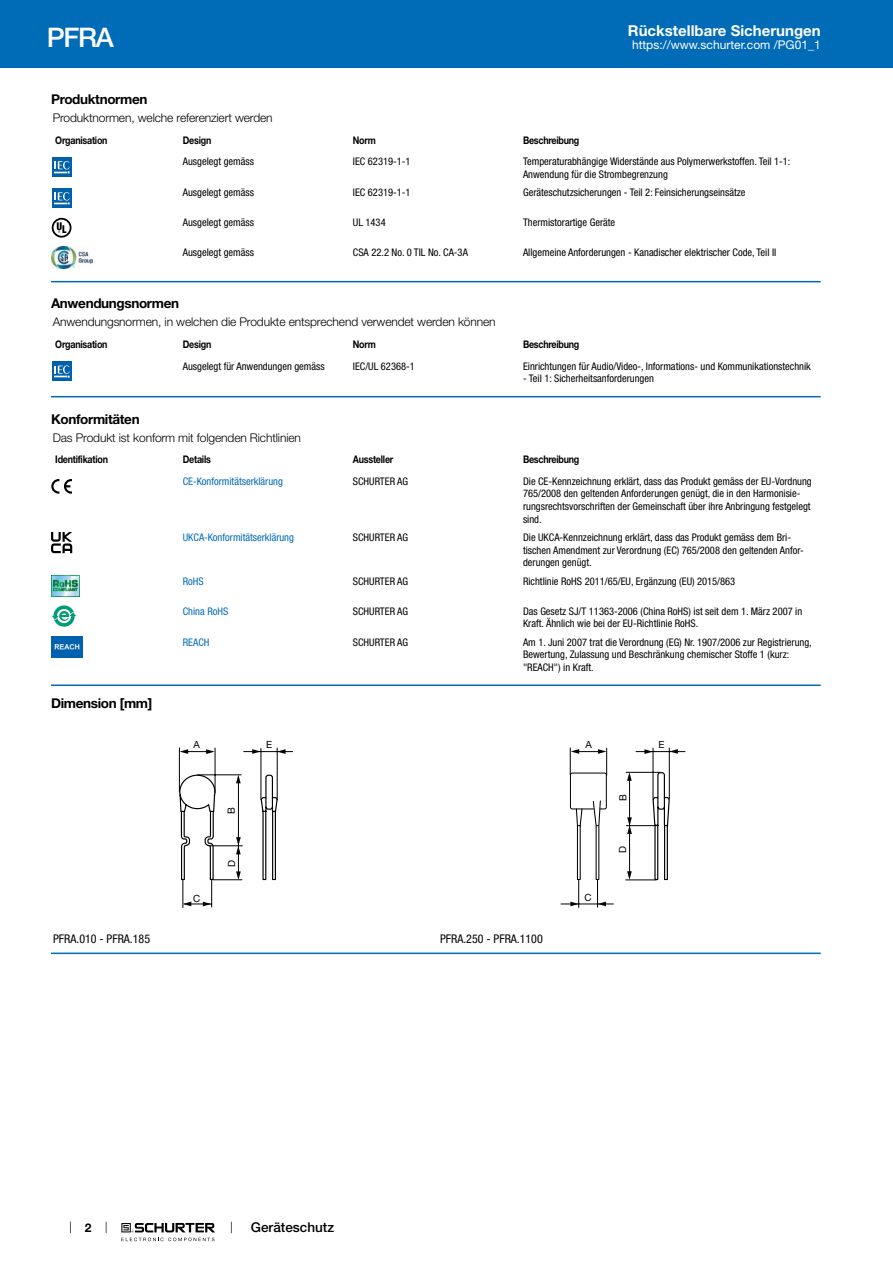
<style>
.page{position:relative;width:893px;height:1263px;background:#fff}
.page>*{position:absolute;margin:0;border:0;box-sizing:border-box;transform-origin:0 0}
.t1{font:500 27px "Helvetica Neue LT";color:#fff}
.t2{font:700 15px "Helvetica Neue LT";color:#fff}
.t3{font:700 13.5px "Helvetica Neue LT";letter-spacing:-.025em;color:#000}
.t4{font:500 13.5px "Helvetica Neue LT";color:#000}
.t5{font:300 12px "Helvetica Neue LT";letter-spacing:-.01em;color:#000}
.t6{font:condensed 12px "Helvetica Neue LT";color:#000}
.t7{font:12px "Helvetica Neue LT";color:#fff}
.t8{font:700 12px "Helvetica Neue LT";color:#000}
.t9{font:condensed 10.5px/12.6px "Helvetica Neue LT";color:#000}
.t10{font:700 10.5px "Helvetica Neue LT";letter-spacing:-.025em;color:#000;scale:.85 1}
.t11{font:condensed 10.5px "Helvetica Neue LT";color:#006bb6}
.t12{font:9.9px "Helvetica Neue LT";color:#000}
</style>
<div class="page">
<svg style="left:70px;top:1221px;width:1px;height:12px"></svg>
<svg style="left:121px;top:1223px;width:94px;height:18px"></svg>
<div style="left:0;top:0;width:893px;height:68px;background:#006bb6"></div>
<svg style="left:52px;top:157px;width:20px;height:20px"></svg>
<div style="left:52px;top:157px;width:19px;height:19px;background:#0060a9"></div>
<svg style="left:54px;top:161px;width:16px;height:13px"></svg>
<svg style="left:71px;top:188px;width:1px;height:20px"></svg>
<div style="left:52px;top:188px;width:19px;height:20px;background:#0060a9"></div>
<svg style="left:54px;top:192px;width:16px;height:13px"></svg>
<svg style="left:51px;top:217px;width:21px;height:14px"></svg>
<svg style="left:52px;top:218px;width:19px;height:20px"></svg>
<img style="left:51px;top:247px;width:42px;height:21px">
<hr style="left:51px;top:281px;width:770px;height:1px;background:#006bb6">
<svg style="left:52px;top:361px;width:20px;height:20px"></svg>
<div style="left:52px;top:362px;width:19px;height:19px;background:#0060a9"></div>
<svg style="left:54px;top:365px;width:16px;height:13px"></svg>
<hr style="left:51px;top:396px;width:770px;height:1px;background:#006bb6">
<svg style="left:51px;top:479px;width:21px;height:15px"></svg>
<svg style="left:51px;top:532px;width:21px;height:21px"></svg>
<img style="left:51px;top:576px;width:29px;height:21px">
<svg style="left:53px;top:605px;width:22px;height:22px"></svg>
<svg style="left:57px;top:609px;width:14px;height:14px"></svg>
<svg style="left:52px;top:611px;width:25px;height:9px"></svg>
<img style="left:51px;top:636px;width:32px;height:22px">
<hr style="left:51px;top:684px;width:770px;height:2px;background:#006bb6">
<hr style="left:215px;top:748px;width:1px;height:45px;background:#000">
<hr style="left:179px;top:748px;width:1px;height:44px;background:#000">
<hr style="left:182px;top:751px;width:30px;height:1px;background:#000">
<hr style="left:277px;top:748px;width:1px;height:52px;background:#000">
<hr style="left:261px;top:748px;width:1px;height:52px;background:#000">
<hr style="left:244px;top:751px;width:49px;height:1px;background:#000">
<svg style="left:180px;top:749px;width:8px;height:5px"></svg>
<svg style="left:206px;top:749px;width:9px;height:5px"></svg>
<svg style="left:277px;top:749px;width:9px;height:5px"></svg>
<svg style="left:252px;top:749px;width:9px;height:5px"></svg>
<svg style="left:179px;top:774px;width:99px;height:133px"></svg>
<svg style="left:652px;top:771px;width:18px;height:110px"></svg>
<div style="left:570px;top:773px;width:37px;height:36px;border:1px solid #000;border-radius:2px"></div>
<hr style="left:669px;top:748px;width:1px;height:51px;background:#000">
<hr style="left:653px;top:748px;width:1px;height:52px;background:#000">
<hr style="left:636px;top:751px;width:49px;height:1px;background:#000">
<hr style="left:626px;top:772px;width:34px;height:1px;background:#000">
<hr style="left:626px;top:880px;width:30px;height:1px;background:#000">
<hr style="left:629px;top:777px;width:1px;height:101px;background:#000">
<hr style="left:561px;top:904px;width:52px;height:1px;background:#000">
<hr style="left:626px;top:825px;width:30px;height:1px;background:#000">
<svg style="left:627px;top:772px;width:5px;height:9px"></svg>
<svg style="left:627px;top:817px;width:5px;height:17px"></svg>
<svg style="left:627px;top:871px;width:5px;height:9px"></svg>
<svg style="left:592px;top:800px;width:14px;height:107px"></svg>
<svg style="left:570px;top:808px;width:13px;height:99px"></svg>
<svg style="left:669px;top:749px;width:9px;height:5px"></svg>
<svg style="left:644px;top:749px;width:9px;height:5px"></svg>
<svg style="left:570px;top:748px;width:37px;height:27px"></svg>
<hr style="left:51px;top:952px;width:770px;height:2px;background:#006bb6">
<h1 class="t1" style="left:47px;top:21px;width:68px">PFRA</h1>
<h2 class="t2" style="left:628px;top:21px;width:194px">Rückstellbare Sicherungen</h2>
<p class="t7" style="left:632px;top:38px;width:190px">https://www.schurter.com /PG01_1</p>
<p class="t3" style="left:51px;top:91px;width:98px">Produktnormen</p>
<p class="t5" style="left:53px;top:110px;width:221px">Produktnormen, welche referenziert werden</p>
<p class="t10" style="left:55px;top:134px;width:63px">Organisation</p>
<p class="t10" style="left:183px;top:134px;width:35px">Design</p>
<p class="t10" style="left:353px;top:134px;width:29px">Norm</p>
<p class="t10" style="left:523px;top:134px;width:68px">Beschreibung</p>
<p class="t9" style="left:183px;top:155px;width:73px">Ausgelegt gemäss</p>
<p class="t9" style="left:353px;top:155px;width:59px">IEC 62319-1-1</p>
<p class="t9" style="left:523px;top:155px;width:269px">Temperaturabhängige Widerstände aus Polymerwerkstoffen. Teil 1-1:<br>Anwendung für die Strombegrenzung</p>
<p class="t9" style="left:183px;top:186px;width:73px">Ausgelegt gemäss</p>
<p class="t9" style="left:353px;top:186px;width:59px">IEC 62319-1-1</p>
<p class="t9" style="left:523px;top:186px;width:224px">Geräteschutzsicherungen - Teil 2: Feinsicherungseinsätze</p>
<p class="t9" style="left:183px;top:216px;width:73px">Ausgelegt gemäss</p>
<p class="t9" style="left:353px;top:216px;width:34px">UL 1434</p>
<p class="t9" style="left:523px;top:216px;width:94px">Thermistorartige Geräte</p>
<p class="t9" style="left:183px;top:246px;width:73px">Ausgelegt gemäss</p>
<p class="t9" style="left:353px;top:246px;width:116px">CSA 22.2 No. 0 TIL No. CA-3A</p>
<p class="t9" style="left:523px;top:246px;width:255px">Allgemeine Anforderungen - Kanadischer elektrischer Code, Teil II</p>
<p class="t3" style="left:51px;top:295px;width:130px">Anwendungsnormen</p>
<p class="t5" style="left:53px;top:315px;width:444px">Anwendungsnormen, in welchen die Produkte entsprechend verwendet werden können</p>
<p class="t10" style="left:55px;top:338px;width:63px">Organisation</p>
<p class="t10" style="left:183px;top:338px;width:35px">Design</p>
<p class="t10" style="left:353px;top:338px;width:29px">Norm</p>
<p class="t10" style="left:523px;top:338px;width:68px">Beschreibung</p>
<p class="t9" style="left:183px;top:360px;width:143px">Ausgelegt für Anwendungen gemäss</p>
<p class="t9" style="left:353px;top:360px;width:63px">IEC/UL 62368-1</p>
<p class="t9" style="left:523px;top:360px;width:289px">Einrichtungen für Audio/Video-, Informations- und Kommunikationstechnik</p>
<p class="t9" style="left:523px;top:372px;width:132px">- Teil 1: Sicherheitsanforderungen</p>
<p class="t3" style="left:51px;top:410px;width:90px">Konformitäten</p>
<p class="t5" style="left:53px;top:430px;width:250px">Das Produkt ist konform mit folgenden Richtlinien</p>
<p class="t10" style="left:55px;top:453px;width:64px">Identifikation</p>
<p class="t10" style="left:183px;top:453px;width:35px">Details</p>
<p class="t10" style="left:353px;top:453px;width:49px">Aussteller</p>
<p class="t10" style="left:523px;top:453px;width:68px">Beschreibung</p>
<p class="t11" style="left:183px;top:475px;width:102px">CE-Konformitätserklärung</p>
<p class="t9" style="left:353px;top:475px;width:57px">SCHURTER AG</p>
<p class="t9" style="left:523px;top:475px;width:290px">Die CE-Kennzeichnung erklärt, dass das Produkt gemäss der EU-Vordnung 765/2008 den geltenden Anforderungen genügt, die in den Harmonisie&shy;rungsrechtsvorschriften der Gemeinschaft über ihre Anbringung festgelegt sind.</p>
<p class="t11" style="left:183px;top:531px;width:113px">UKCA-Konformitätserklärung</p>
<p class="t9" style="left:353px;top:531px;width:57px">SCHURTER AG</p>
<p class="t9" style="left:523px;top:531px;width:282px">Die UKCA-Kennzeichnung erklärt, dass das Produkt gemäss dem Bri&shy;tischen Amendment zur Verordnung (EC) 765/2008 den geltenden Anfor&shy;derungen genügt.</p>
<p class="t11" style="left:183px;top:575px;width:22px">RoHS</p>
<p class="t9" style="left:353px;top:575px;width:57px">SCHURTER AG</p>
<p class="t9" style="left:523px;top:575px;width:214px">Richtlinie RoHS 2011/65/EU, Ergänzung (EU) 2015/863</p>
<p class="t11" style="left:183px;top:605px;width:47px">China RoHS</p>
<p class="t9" style="left:353px;top:604px;width:57px">SCHURTER AG</p>
<p class="t9" style="left:523px;top:604px;width:281px">Das Gesetz SJ/T 11363-2006 (China RoHS) ist seit dem 1. März 2007 in<br>Kraft. Ähnlich wie bei der EU-Richtlinie RoHS.</p>
<p class="t11" style="left:183px;top:636px;width:28px">REACH</p>
<p class="t9" style="left:353px;top:635px;width:57px">SCHURTER AG</p>
<p class="t9" style="left:523px;top:635px;width:290px">Am 1. Juni 2007 trat die Verordnung (EG) Nr. 1907/2006 zur Registrierung,<br>Bewertung, Zulassung und Beschränkung chemischer Stoffe 1 (kurz: "REACH") in Kraft.</p>
<p class="t3" style="left:51px;top:695px;width:103px">Dimension [mm]</p>
<p class="t12" style="left:194px;top:739px;width:8px">A</p>
<p class="t12" style="left:266px;top:739px;width:8px">E</p>
<p class="t12" style="left:585px;top:739px;width:8px">A</p>
<p class="t12" style="left:659px;top:739px;width:8px">E</p>
<p class="t6" style="left:53px;top:931px;width:98px">PFRA.010 - PFRA.185</p>
<p class="t12" style="left:193px;top:892px;width:9px">C</p>
<p class="t12" style="left:225px;top:814px;width:8px;rotate:-90deg">B</p>
<p class="t12" style="left:226px;top:867px;width:8px;rotate:-90deg">D</p>
<p class="t6" style="left:440px;top:931px;width:104px">PFRA.250 - PFRA.1100</p>
<p class="t12" style="left:585px;top:891px;width:9px">C</p>
<p class="t12" style="left:617px;top:801px;width:8px;rotate:-90deg">B</p>
<p class="t12" style="left:617px;top:853px;width:8px;rotate:-90deg">D</p>
<p class="t8" style="left:85px;top:1220px;width:8px">2</p>
<p class="t4" style="left:251px;top:1219px;width:85px">Geräteschutz</p>
</div>
